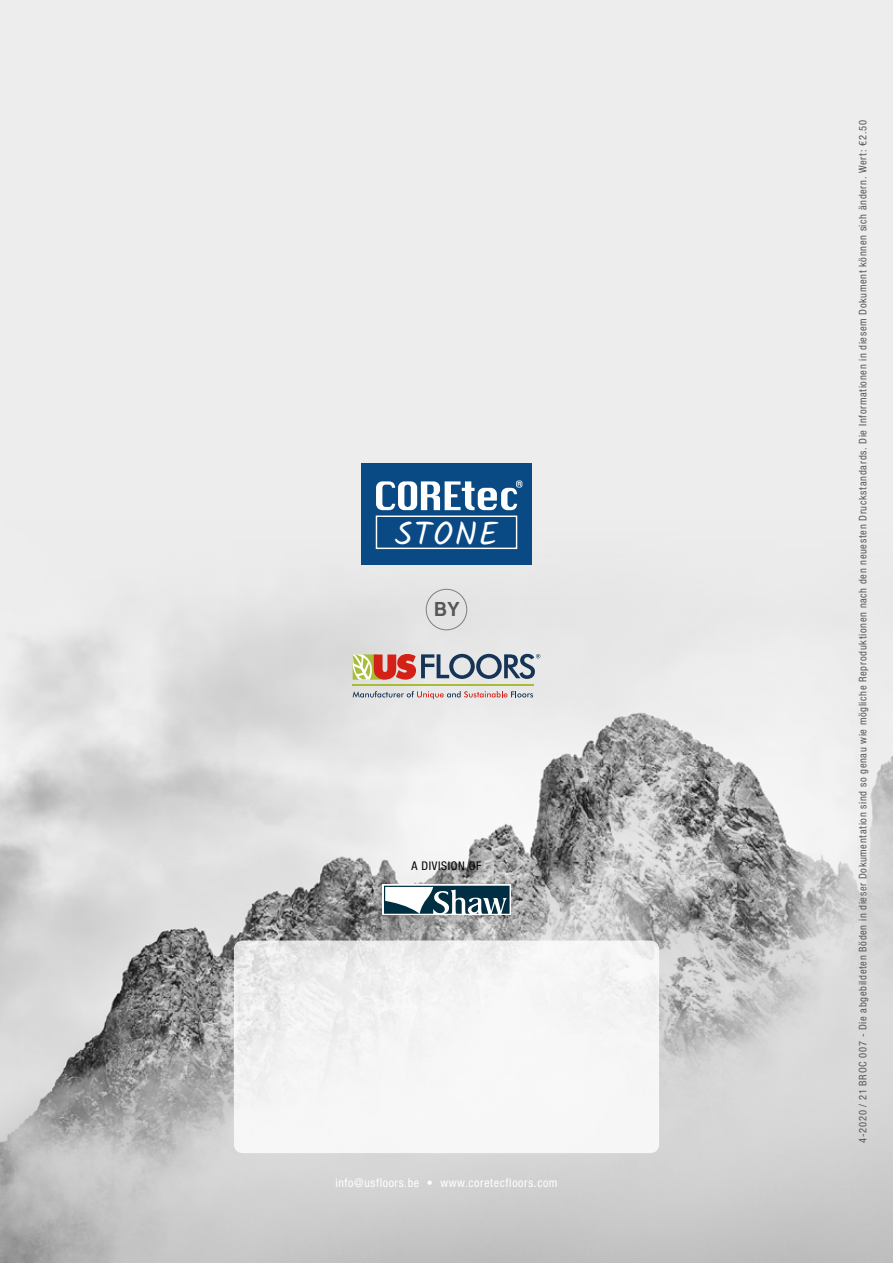
<style>
.page{position:relative;width:893px;height:1263px;background:#ededed}
.page>*{position:absolute;margin:0;border:0;box-sizing:border-box;transform-origin:0 0}
.t1{font:32.7px "Kalam";letter-spacing:.05em;color:#fff}
.t2{font:700 18.9px "Coco Gothic";color:#575756}
.t3{font:condensed 12px "Helvetica Neue LT Pro";letter-spacing:.05em;color:#fff}
.t4{font:condensed 12px "Helvetica Neue LT Pro";letter-spacing:.05em;color:#000}
.t5{font:condensed 10.5px "Helvetica Neue LT Pro";letter-spacing:.06em;color:#575756}
</style>
<div class="page">
<img style="left:0;top:606px;width:893px;height:657px">
<div style="left:317px;top:419px;width:259px;height:191px;background:#ededed"></div>
<div style="left:361px;top:463px;width:170px;height:102px;background:#0a4a84"></div>
<svg style="left:376px;top:480px;width:146px;height:30px"></svg>
<div style="left:376px;top:515px;width:141px;height:34px;border:1px solid #fff"></div>
<svg style="left:353px;top:691px;width:180px;height:8px"></svg>
<hr style="left:353px;top:685px;width:181px;height:1px;background:#a8bc36">
<svg style="left:353px;top:654px;width:187px;height:26px"></svg>
<div style="left:426px;top:589px;width:41px;height:41px;border:1px solid #7e7e7d;border-radius:50%"></div>
<div style="left:234px;top:940px;width:425px;height:213px;background:#f6f6f6;border-radius:9px"></div>
<div style="left:383px;top:884px;width:128px;height:31px;background:#b5c2c8"></div>
<svg style="left:384px;top:886px;width:131px;height:28px"></svg>
<h1 class="t1" style="left:395px;top:511px;width:104px">STONE</h1>
<h2 class="t2" style="left:434px;top:595px;width:27px">BY</h2>
<p class="t4" style="left:412px;top:858px;width:71px">A DIVISION OF</p>
<p class="t3" style="left:335px;top:1176px;width:224px">info@usfloors.be • www.coretecfloors.com</p>
<p class="t5" style="left:856px;top:1143px;width:1024px;rotate:-90deg">4-2020 / 21 BROC 007 - Die abgebildeten Böden in dieser Dokumentation sind so genau wie mögliche Reproduktionen nach den neuesten Druckstandards. Die Informationen in diesem Dokument können sich ändern. Wert: €2.50</p>
</div>
